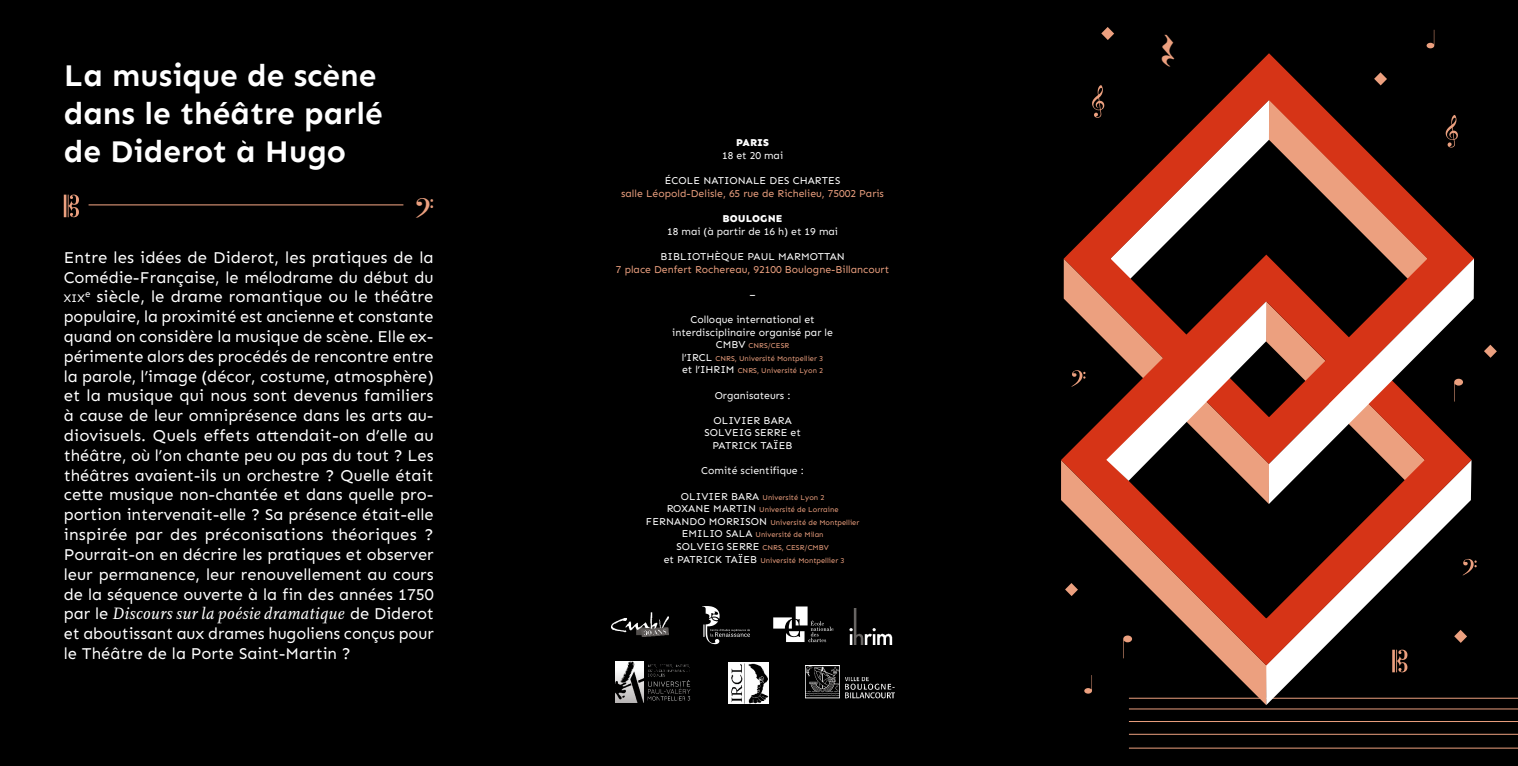
<style>
.page{position:relative;width:1518px;height:766px;background:#fff}
.page>*{position:absolute;margin:0;border:0;box-sizing:border-box;transform-origin:0 0}
.t1{font:48.6px "Note Hedz";color:#eca07f}
.t2{font:45px "Note Hedz";color:#eca07f}
.tytul_duzy{font:700 31.5px/37.8px "Sen";color:#fff}
.t3{font:16.5px/19.8px "Sen";color:#fff}
.t4{font:11.55px "Sen";color:#fff}
.tekst{font:10.5px "Sen";color:#fff}
.tekst-2{font:10.5px/12.6px "Sen";color:#eca07f;text-align:center}
.program_miejsce{font:800 10.5px "Sen";letter-spacing:.01em;color:#fff}
.program_miejsce-2{font:10.5px "Sen";color:#fff}
.tekst-3{font:7.5px "Sen";color:#eca07f}
.s1{font-family:"Diogenes";font-style:italic}
.s2{color:#fff}
.s3{font-size:10.5px;color:#fff}
</style>
<div class="page">
<div style="left:0;top:0;width:1518px;height:765px;background:#000"></div>
<hr style="left:1129px;top:697px;width:389px;height:1px;background:#eca07f">
<svg style="left:1266px;top:688px;width:205px;height:17px"></svg>
<svg style="left:1086px;top:688px;width:180px;height:17px"></svg>
<svg style="left:702px;top:606px;width:48px;height:38px"></svg>
<img style="left:612px;top:612px;width:57px;height:24px">
<svg style="left:773px;top:606px;width:60px;height:36px"></svg>
<img style="left:615px;top:661px;width:76px;height:41px">
<img style="left:729px;top:662px;width:40px;height:41px">
<img style="left:849px;top:608px;width:44px;height:36px">
<img style="left:806px;top:665px;width:88px;height:34px">
<hr style="left:1129px;top:708px;width:389px;height:1px;background:#eca07f">
<hr style="left:1129px;top:721px;width:389px;height:1px;background:#eca07f">
<hr style="left:1129px;top:733px;width:389px;height:1px;background:#eca07f">
<hr style="left:1129px;top:747px;width:389px;height:1px;background:#eca07f">
<svg style="left:64px;top:194px;width:15px;height:23px"></svg>
<svg style="left:1104px;top:27px;width:7px;height:3px"></svg>
<svg style="left:1084px;top:688px;width:8px;height:5px"></svg>
<hr style="left:89px;top:204px;width:314px;height:1px;background:#eca07f">
<svg style="left:1061px;top:231px;width:434px;height:457px"></svg>
<svg style="left:1428px;top:258px;width:46px;height:246px"></svg>
<svg style="left:1064px;top:72px;width:364px;height:432px"></svg>
<svg style="left:1446px;top:115px;width:12px;height:32px"></svg>
<p class="tytul_duzy" style="left:64px;top:57px;width:321px">La musique de scène dans le théâtre parlé de Diderot à Hugo</p>
<p class="t2" style="left:416px;top:178px;width:20px">¯</p>
<p class="t3" style="left:64px;top:247px;width:371px">Entre les idées de Diderot, les pratiques de la<br>Comédie-Française, le mélodrame du début du</p>
<p class="t4" style="left:64px;top:291px;width:23px">xix</p>
<p class="t3" style="left:64px;top:287px;width:371px;text-align:justify;text-indent:21px"><sup>e</sup> siècle, le drame romantique ou le théâtre populaire, la proximité est ancienne et constante quand on considère la musique de scène. Elle ex&shy;périmente alors des procédés de rencontre entre la parole, l’image (décor, costume, atmosphère) et la musique qui nous sont devenus familiers à cause de leur omniprésence dans les arts au&shy;diovisuels. Quels effets attendait-on d’elle au théâtre, où l’on chante peu ou pas du tout ? Les théâtres avaient-ils un orchestre ? Quelle était cette musique non-chantée et dans quelle pro&shy;portion intervenait-elle ? Sa présence était-elle inspirée par des préconisations théoriques ?<br>Pourrait-on en décrire les pratiques et observer leur permanence, leur renouvellement au cours de la séquence ouverte à la fin des années 1750 par le <span class="s1">Discours sur la poésie dramatique</span> de Diderot et aboutissant aux drames hugoliens conçus pour le Théâtre de la Porte Saint-Martin ?</p>
<p class="program_miejsce" style="left:736px;top:137px;width:35px">PARIS</p>
<p class="program_miejsce-2" style="left:722px;top:149px;width:63px">18 et 20 mai</p>
<p class="tekst-2" style="left:621px;top:174px;width:264px"><span class="s2">ÉCOLE NATIONALE DES CHARTES<br></span>salle Léopold-Delisle, 65 rue de Richelieu, 75002 Paris</p>
<p class="program_miejsce" style="left:723px;top:212px;width:62px">BOULOGNE</p>
<p class="tekst" style="left:667px;top:225px;width:172px">18 mai (à partir de 16 h) et 19 mai</p>
<p class="tekst" style="left:660px;top:250px;width:186px">BIBLIOTHÈQUE PAUL MARMOTTAN</p>
<p class="tekst-2" style="left:616px;top:262px;width:275px">7 place Denfert Rochereau, 92100 Boulogne-Billancourt</p>
<p class="tekst" style="left:749px;top:288px;width:8px">–</p>
<p class="tekst" style="left:691px;top:313px;width:126px">Colloque international et</p>
<p class="tekst" style="left:672px;top:326px;width:162px">interdisciplinaire organisé par le</p>
<p class="tekst-3" style="left:716px;top:341px;width:75px"><span class="s3">CMBV</span> CNRS/CESR</p>
<p class="tekst-3" style="left:682px;top:354px;width:143px"><span class="s3">l’IRCL</span> CNRS, Université Montpellier 3</p>
<p class="tekst-3" style="left:682px;top:366px;width:143px"><span class="s3">et l’IHRIM</span> CNRS, Université Lyon 2</p>
<p class="tekst" style="left:715px;top:389px;width:77px">Organisateurs :</p>
<p class="tekst" style="left:713px;top:414px;width:80px">OLIVIER BARA</p>
<p class="tekst" style="left:704px;top:426px;width:98px">SOLVEIG SERRE et</p>
<p class="tekst" style="left:713px;top:439px;width:82px">PATRICK TAÏEB</p>
<p class="tekst" style="left:701px;top:464px;width:104px">Comité scientifique :</p>
<p class="tekst-3" style="left:681px;top:492px;width:145px"><span class="s3">OLIVIER BARA</span> Université Lyon 2</p>
<p class="tekst-3" style="left:667px;top:505px;width:173px"><span class="s3">ROXANE MARTIN</span> Université de Lorraine</p>
<p class="tekst-3" style="left:646px;top:517px;width:215px"><span class="s3">FERNANDO MORRISON</span> Université de Montpellier</p>
<p class="tekst-3" style="left:682px;top:530px;width:143px"><span class="s3">EMILIO SALA</span> Université de Milan</p>
<p class="tekst-3" style="left:676px;top:543px;width:154px"><span class="s3">SOLVEIG SERRE</span> CNRS, CESR/CMBV</p>
<p class="tekst-3" style="left:664px;top:555px;width:182px"><span class="s3">et PATRICK TAÏEB</span> Université Montpellier 3</p>
<p class="t1" style="left:1161px;top:25px;width:15px">é</p>
</div>
